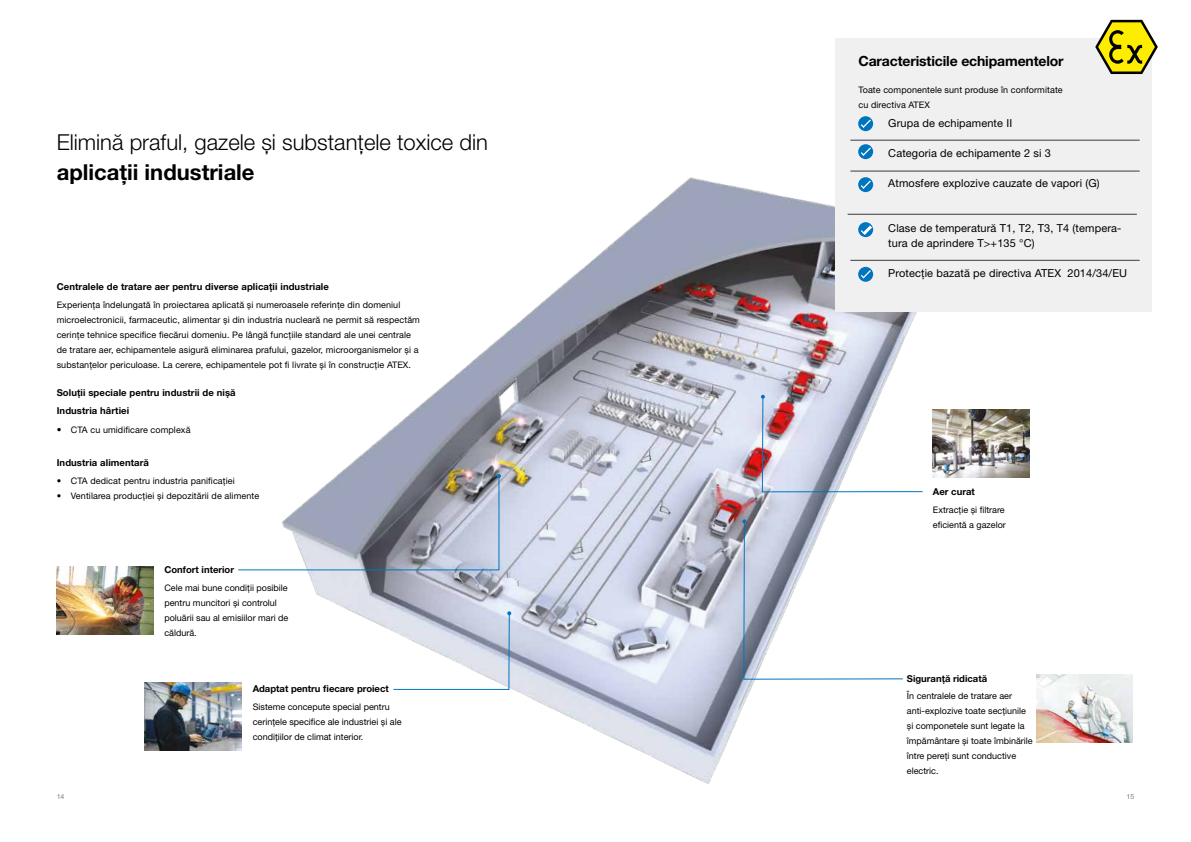
<style>
.page{position:relative;width:1191px;height:842px;background:#fff}
.page>*{position:absolute;margin:0;border:0;box-sizing:border-box;transform-origin:0 0}
.t1{font:300 22px "Helvetica Neue LT Pro";color:#000}
.t2{font:700 22px "Helvetica Neue LT Pro";color:#000}
.t3{font:700 14px "Helvetica Neue LT Pro";letter-spacing:-.01em;color:#000}
.t4{font:11px/15px "Helvetica Neue LT Pro";letter-spacing:.01em;color:#000}
.t5{font:700 9.5px/17.7px "Helvetica Neue LT Pro";letter-spacing:.01em;color:#000}
.t6{font:9px/15px "Helvetica Neue LT Pro";letter-spacing:.01em;color:#000}
.t7{font:300 7px "Helvetica Neue LT Pro";color:#575756}
.s1{font-weight:300;font-size:9.5px}
</style>
<div class="page">
<img style="left:161px;top:177px;width:912px;height:607px">
<svg style="left:237px;top:474px;width:264px;height:97px"></svg>
<img style="left:57px;top:567px;width:96px;height:68px">
<img style="left:145px;top:682px;width:96px;height:68px">
<img style="left:1036px;top:675px;width:97px;height:68px">
<img style="left:933px;top:409px;width:96px;height:68px">
<svg style="left:742px;top:519px;width:161px;height:161px"></svg>
<svg style="left:761px;top:395px;width:162px;height:98px"></svg>
<svg style="left:392px;top:611px;width:119px;height:79px"></svg>
<div style="left:835px;top:38px;width:316px;height:274px;background:#f0f0f0"></div>
<hr style="left:850px;top:140px;width:289px;height:1px;background:#3c3c3b">
<hr style="left:850px;top:171px;width:289px;height:1px;background:#3c3c3b">
<hr style="left:847px;top:214px;width:289px;height:1px;background:#3c3c3b">
<hr style="left:850px;top:260px;width:289px;height:1px;background:#3c3c3b">
<svg style="left:858px;top:116px;width:15px;height:15px"></svg>
<svg style="left:860px;top:119px;width:11px;height:9px"></svg>
<svg style="left:858px;top:144px;width:15px;height:15px"></svg>
<svg style="left:860px;top:147px;width:11px;height:9px"></svg>
<svg style="left:858px;top:177px;width:15px;height:15px"></svg>
<svg style="left:860px;top:180px;width:11px;height:9px"></svg>
<svg style="left:858px;top:267px;width:15px;height:15px"></svg>
<svg style="left:860px;top:270px;width:11px;height:8px"></svg>
<svg style="left:858px;top:222px;width:15px;height:15px"></svg>
<svg style="left:860px;top:225px;width:12px;height:10px"></svg>
<svg style="left:1095px;top:20px;width:62px;height:54px"></svg>
<h1 class="t1" style="left:57px;top:129px;width:433px">Elimină praful, gazele și substanțele toxice din</h1>
<h1 class="t2" style="left:57px;top:159px;width:199px">aplicații industriale</h1>
<p class="t5" style="left:57px;top:278px;width:274px">Centralele de tratare aer pentru diverse aplicații industriale</p>
<p class="t6" style="left:57px;top:297px;width:365px">Experiența îndelungată în proiectarea aplicată și numeroasele referințe din domeniul microelectronicii, farmaceutic, alimentar și din industria nucleară ne permit să respectăm cerințe tehnice specifice fiecărui domeniu. Pe lângă funcțiile standard ale unei centrale de tratare aer, echipamentele asigură eliminarea prafului, gazelor, microorganismelor și a substanțelor periculoase. La cerere, echipamentele pot fi livrate și în construcție ATEX.</p>
<p class="t5" style="left:57px;top:384px;width:180px">Soluții speciale pentru industrii de nișă<br>Industria hârtiei</p>
<p class="t6" style="left:57px;top:422px;width:135px"><span class="s1">•</span> CTA cu umidificare complexă</p>
<p class="t5" style="left:57px;top:454px;width:94px">Industria alimentară</p>
<p class="t6" style="left:57px;top:473px;width:180px">• CTA dedicat pentru industria panificației</p>
<p class="t6" style="left:57px;top:488px;width:204px">• Ventilarea producției și depozitării de alimente</p>
<p class="t5" style="left:164px;top:561px;width:71px">Confort interior</p>
<p class="t6" style="left:164px;top:580px;width:125px">Cele mai bune condiții posibile pentru muncitori și controlul poluării sau al emisiilor mari de căldură.</p>
<p class="t5" style="left:253px;top:679px;width:138px">Adaptat pentru fiecare proiect</p>
<p class="t6" style="left:253px;top:699px;width:150px">Sisteme concepute special pentru cerințele specifice ale industriei și ale condițiilor de climat interior.</p>
<h2 class="t3" style="left:858px;top:52px;width:207px">Caracteristicile echipamentelor</h2>
<p class="t6" style="left:858px;top:82px;width:206px">Toate componentele sunt produse în conformitate cu directiva ATEX</p>
<p class="t4" style="left:888px;top:115px;width:125px">Grupa de echipamente II</p>
<p class="t4" style="left:888px;top:145px;width:164px">Categoria de echipamente 2 si 3</p>
<p class="t4" style="left:888px;top:175px;width:213px">Atmosfere explozive cauzate de vapori (G)</p>
<p class="t4" style="left:888px;top:220px;width:235px">Clase de temperatură T1, T2, T3, T4 (tempera&shy;tura de aprindere T&gt;+135 °C)</p>
<p class="t4" style="left:888px;top:265px;width:240px">Protecție bazată pe directiva ATEX 2014/34/EU</p>
<p class="t5" style="left:933px;top:483px;width:43px">Aer curat</p>
<p class="t6" style="left:933px;top:502px;width:74px">Extracție și filtrare eficientă a gazelor</p>
<p class="t5" style="left:906px;top:669px;width:82px">Siguranță ridicată</p>
<p class="t6" style="left:906px;top:688px;width:127px">În centralele de tratare aer anti-explozive toate secțiunile și componetele sunt legate la împământare și toate îmbinările între pereți sunt conductive electric.</p>
<p class="t7" style="left:57px;top:792px;width:9px">14</p>
<p class="t7" style="left:1126px;top:792px;width:9px">15</p>
</div>
